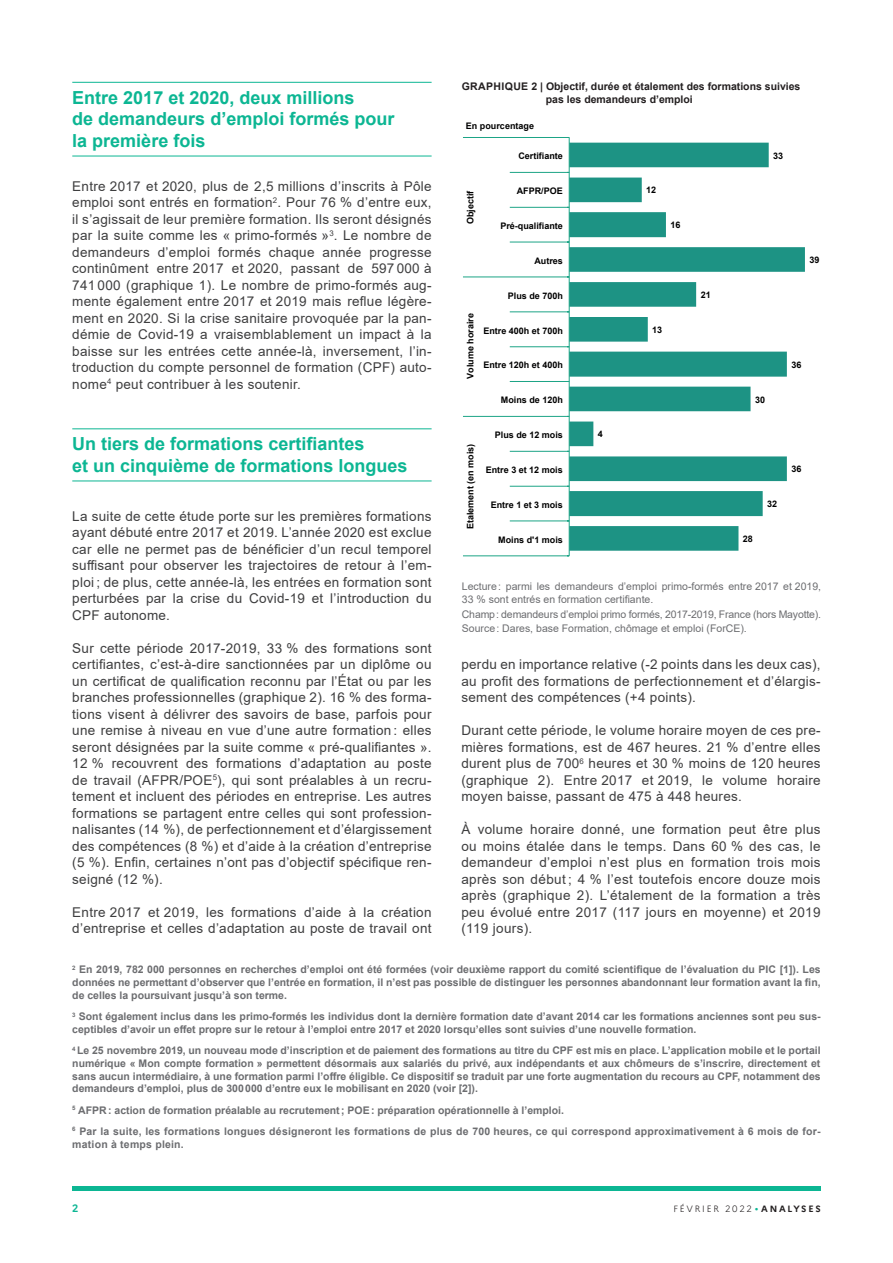
<style>
.page{position:relative;width:893px;height:1263px;background:#fff}
.page>*{position:absolute;margin:0;border:0;box-sizing:border-box;transform-origin:0 0}
.t1{font:700 18px/21.6px "Arial";color:#0cb693}
.t2{font:13.5px/16.5px "Arial";letter-spacing:.02em;color:#3e3e3f;text-align:justify}
.t3{font:700 10.5px/12.8px "Arial";color:#6c6d70;text-align:justify}
.t4{font:700 10.5px/21.3px "Arial";letter-spacing:.02em;color:#6c6d70}
.t5{font:10.5px/12.6px "Arial";color:#6c6d70}
.t6{font:700 10.5px/13.5px "Arial";color:#231f20}
.t7{font:700 10.5px "Marianne";color:#0cb693}
.t8{font:700 9px "Arial";color:#000001}
.t9{font:300 9px "Marianne";letter-spacing:.2em;color:#231f20}
.s1{font-family:"Manrope";font-weight:700;color:#0cb693}
.s2{font-weight:700}
</style>
<div class="page">
<div style="left:72px;top:1186px;width:749px;height:5px;background:#0cb693"></div>
<hr style="left:72px;top:82px;width:360px;height:1px;background:#0cb693">
<hr style="left:72px;top:156px;width:360px;height:1px;background:#0cb693">
<hr style="left:72px;top:428px;width:360px;height:1px;background:#0cb693">
<hr style="left:72px;top:481px;width:360px;height:1px;background:#0cb693">
<svg style="left:570px;top:143px;width:235px;height:408px"></svg>
<hr style="left:569px;top:137px;width:1px;height:419px;background:#1ca486">
<hr style="left:463px;top:137px;width:106px;height:1px;background:#1ca486">
<hr style="left:510px;top:172px;width:59px;height:1px;background:#1ca486">
<hr style="left:510px;top:207px;width:59px;height:1px;background:#1ca486">
<hr style="left:510px;top:242px;width:59px;height:1px;background:#1ca486">
<hr style="left:463px;top:277px;width:106px;height:1px;background:#1ca486">
<hr style="left:510px;top:312px;width:59px;height:1px;background:#1ca486">
<hr style="left:510px;top:346px;width:59px;height:1px;background:#1ca486">
<hr style="left:510px;top:381px;width:59px;height:1px;background:#1ca486">
<hr style="left:463px;top:416px;width:106px;height:1px;background:#1ca486">
<hr style="left:510px;top:451px;width:59px;height:1px;background:#1ca486">
<hr style="left:510px;top:486px;width:59px;height:1px;background:#1ca486">
<hr style="left:510px;top:521px;width:59px;height:1px;background:#1ca486">
<hr style="left:463px;top:556px;width:106px;height:1px;background:#1ca486">
<h1 class="t1" style="left:72px;top:87px;width:324px">Entre 2017 et 2020, deux millions<br>de demandeurs d’emploi formés pour la première fois</h1>
<p class="t2" style="left:72px;top:178px;width:361px">Entre 2017 et 2020, plus de 2,5 millions d’inscrits à Pôle emploi sont entrés en formation<sup>2</sup>. Pour 76 % d’entre eux, il s’agissait de leur première formation. Ils seront désignés par la suite comme les « primo-formés »<sup>3</sup>. Le nombre de demandeurs d’emploi formés chaque année progresse continûment entre 2017 et 2020, passant de 597 000 à 741 000 (graphique 1). Le nombre de primo-formés aug&shy;mente également entre 2017 et 2019 mais reflue légère&shy;ment en 2020. Si la crise sanitaire provoquée par la pan&shy;démie de Covid-19 a vraisemblablement un impact à la baisse sur les entrées cette année-là, inversement, l’in&shy;troduction du compte personnel de formation (CPF) auto&shy;nome<sup>4</sup> peut contribuer à les soutenir.</p>
<p class="t6" style="left:546px;top:79px;width:256px;text-indent:-84px">GRAPHIQUE 2 | Objectif, durée et étalement des formations suivies pas les demandeurs d’emploi</p>
<p class="t8" style="left:466px;top:120px;width:70px">En pourcentage</p>
<p class="t8" style="left:518px;top:150px;width:46px">Certifiante</p>
<p class="t8" style="left:773px;top:149px;width:12px">33</p>
<p class="t8" style="left:464px;top:224px;width:35px;rotate:-90deg">Objectif</p>
<p class="t8" style="left:517px;top:185px;width:48px">AFPR/POE</p>
<p class="t8" style="left:500px;top:219px;width:64px">Pré-qualifiante</p>
<p class="t8" style="left:534px;top:254px;width:30px">Autres</p>
<p class="t8" style="left:464px;top:379px;width:67px;rotate:-90deg">Volume horaire</p>
<p class="t8" style="left:508px;top:289px;width:56px">Plus de 700h</p>
<p class="t8" style="left:483px;top:324px;width:81px">Entre 400h et 700h</p>
<p class="t8" style="left:483px;top:359px;width:81px">Entre 120h et 400h</p>
<p class="t8" style="left:501px;top:394px;width:63px">Moins de 120h</p>
<p class="t8" style="left:646px;top:184px;width:12px">12</p>
<p class="t8" style="left:670px;top:219px;width:12px">16</p>
<p class="t8" style="left:652px;top:323px;width:12px">13</p>
<p class="t8" style="left:701px;top:288px;width:12px">21</p>
<p class="t8" style="left:809px;top:254px;width:12px">39</p>
<p class="t8" style="left:755px;top:393px;width:12px">30</p>
<p class="t8" style="left:791px;top:358px;width:12px">36</p>
<p class="t8" style="left:598px;top:428px;width:7px">4</p>
<p class="t8" style="left:495px;top:429px;width:70px">Plus de 12 mois</p>
<h1 class="t1" style="left:72px;top:433px;width:337px">Un tiers de formations certifiantes<br>et un cinquième de formations longues</h1>
<p class="t2" style="left:72px;top:508px;width:361px">La suite de cette étude porte sur les premières formations ayant débuté entre 2017 et 2019. L’année 2020 est exclue car elle ne permet pas de bénéficier d’un recul temporel suffisant pour observer les trajectoires de retour à l’em&shy;ploi ; de plus, cette année-là, les entrées en formation sont perturbées par la crise du Covid-19 et l’introduction du CPF autonome.</p>
<p class="t2" style="left:72px;top:640px;width:361px">Sur cette période 2017-2019, 33 % des formations sont certifiantes, c’est-à-dire sanctionnées par un diplôme ou un certificat de qualification reconnu par l’État ou par les branches professionnelles (graphique 2). 16 % des forma&shy;tions visent à délivrer des savoirs de base, parfois pour une remise à niveau en vue d’une autre formation : elles seront désignées par la suite comme « pré-qualifiantes ».<br>12 % recouvrent des formations d’adaptation au poste de travail (AFPR/POE<sup>5</sup>), qui sont préalables à un recru&shy;tement et incluent des périodes en entreprise. Les autres formations se partagent entre celles qui sont profession&shy;nalisantes (14 %), de perfectionnement et d’élargissement des compétences (8 %) et d’aide à la création d’entreprise (5 %). Enfin, certaines n’ont pas d’objectif spécifique ren&shy;seigné (12 %).</p>
<p class="t2" style="left:72px;top:904px;width:361px">Entre 2017 et 2019, les formations d’aide à la création d’entreprise et celles d’adaptation au poste de travail ont</p>
<p class="t3" style="left:72px;top:963px;width:750px"><sup>2</sup> En 2019, 782 000 personnes en recherches d’emploi ont été formées (voir deuxième rapport du comité scientifique de l’évaluation du PIC [1]). Les données ne permettant d’observer que l’entrée en formation, il n’est pas possible de distinguer les personnes abandonnant leur formation avant la fin, de celles la poursuivant jusqu’à son terme.</p>
<p class="t3" style="left:72px;top:1010px;width:750px"><sup>3</sup> Sont également inclus dans les primo-formés les individus dont la dernière formation date d’avant 2014 car les formations anciennes sont peu sus&shy;ceptibles d’avoir un effet propre sur le retour à l’emploi entre 2017 et 2020 lorsqu’elles sont suivies d’une nouvelle formation.</p>
<p class="t3" style="left:72px;top:1044px;width:750px"><sup>4</sup> Le 25 novembre 2019, un nouveau mode d’inscription et de paiement des formations au titre du CPF est mis en place. L’application mobile et le portail numérique « Mon compte formation » permettent désormais aux salariés du privé, aux indépendants et aux chômeurs de s’inscrire, directement et sans aucun intermédiaire, à une formation parmi l’offre éligible. Ce dispositif se traduit par une forte augmentation du recours au CPF, notamment des demandeurs d’emploi, plus de 300000 d’entre eux le mobilisant en 2020 (voir [2]).</p>
<p class="t4" style="left:72px;top:1099px;width:750px"><sup>5</sup> AFPR: action de formation préalable au recrutement; POE: préparation opérationnelle à l’emploi.<br><sup>6</sup> Par la suite, les formations longues désigneront les formations de plus de 700 heures, ce qui correspond approximativement à 6 mois de for-</p>
<p class="t4" style="left:72px;top:1133px;width:113px">mation à temps plein.</p>
<p class="t8" style="left:464px;top:529px;width:87px;rotate:-90deg">Etalement (en mois)</p>
<p class="t8" style="left:791px;top:463px;width:12px">36</p>
<p class="t8" style="left:486px;top:463px;width:79px">Entre 3 et 12 mois</p>
<p class="t8" style="left:767px;top:498px;width:12px">32</p>
<p class="t8" style="left:491px;top:498px;width:74px">Entre 1 et 3 mois</p>
<p class="t8" style="left:743px;top:532px;width:12px">28</p>
<p class="t8" style="left:498px;top:533px;width:66px">Moins d'1 mois</p>
<p class="t5" style="left:462px;top:580px;width:361px">Lecture: parmi les demandeurs d’emploi primo-formés entre 2017 et 2019,<br>33 % sont entrés en formation certifiante.</p>
<p class="t5" style="left:462px;top:607px;width:361px;line-height:14.7px">Champ: demandeurs d’emploi primo formés, 2017-2019, France (hors Mayotte).<br>Source: Dares, base Formation, chômage et emploi (ForCE).</p>
<p class="t2" style="left:461px;top:656px;width:361px">perdu en importance relative (-2 points dans les deux cas), au profit des formations de perfectionnement et d’élargis&shy;sement des compétences (+4 points).</p>
<p class="t2" style="left:461px;top:722px;width:361px">Durant cette période, le volume horaire moyen de ces pre&shy;mières formations, est de 467 heures. 21 % d’entre elles durent plus de 700<sup>6</sup> heures et 30 % moins de 120 heures (graphique 2). Entre 2017 et 2019, le volume horaire moyen baisse, passant de 475 à 448 heures.</p>
<p class="t2" style="left:461px;top:821px;width:361px">À volume horaire donné, une formation peut être plus ou moins étalée dans le temps. Dans 60 % des cas, le demandeur d’emploi n’est plus en formation trois mois après son début ; 4 % l’est toutefois encore douze mois après (graphique 2). L’étalement de la formation a très peu évolué entre 2017 (117 jours en moyenne) et 2019 (119 jours).</p>
<p class="t7" style="left:72px;top:1200px;width:8px">2</p>
<p class="t9" style="left:673px;top:1202px;width:149px">FÉVRIER 2022<span class="s1">•</span><span class="s2">ANALYSES</span></p>
</div>
